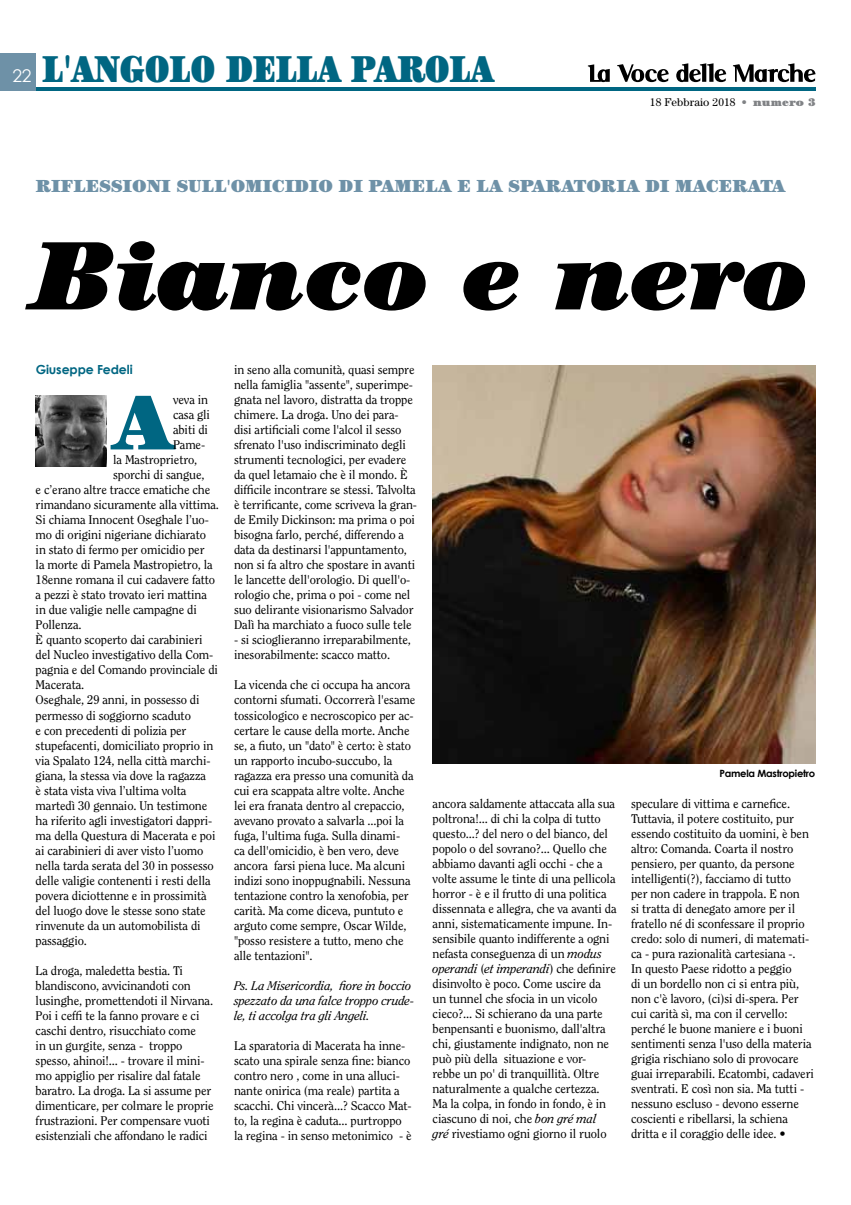
<style>
.page{position:relative;width:851px;height:1205px;background:#fff}
.page>*{position:absolute;margin:0;border:0;box-sizing:border-box;transform-origin:0 0}
.t1{font:italic 900 97.5px "Century";color:#000}
.t2{font:900 77.88px "Century";color:#006682}
.t3{font:ultra-condensed 37.5px "Century";color:#006682}
.t4{font:900 17.5px "Century";letter-spacing:-.005em;color:#6e91a7}
.t5{font:12.5px/15px "Clearface";letter-spacing:-.01em;color:#000}
.t6{font:italic 12.5px/15px "Clearface";letter-spacing:-.01em;color:#000}
.t7{font:700 12.5px "Century Gothic";letter-spacing:-.01em;color:#006682}
.t8{font:11.25px "Century";letter-spacing:.01em;color:#000}
.t9{font:700 10px "Century Gothic";letter-spacing:-.025em;color:#000}
.s1{font-family:"Century Gothic";font-stretch:normal;font-size:17.5px;color:#fff}
.s2{font-weight:300;color:#808285}
.s3{font-weight:900;color:#808285}
.s4{font-style:italic}
</style>
<div class="page">
<hr style="left:35px;top:87px;width:780px;height:4px;background:#006682">
<div style="left:0;top:53px;width:35px;height:38px;background:#6e91a7"></div>
<svg style="left:587px;top:64px;width:22px;height:18px"></svg>
<svg style="left:617px;top:64px;width:51px;height:18px"></svg>
<svg style="left:676px;top:63px;width:50px;height:19px"></svg>
<svg style="left:733px;top:63px;width:82px;height:19px"></svg>
<img style="left:36px;top:395px;width:71px;height:71px">
<img style="left:432px;top:365px;width:383px;height:398px">
<h3 class="t3" style="left:12px;top:47px;width:482px"><span class="s1">22</span> L'ANGOLO DELLA PAROLA</h3>
<p class="t8" style="left:649px;top:95px;width:167px">18 Febbraio 2018 <span class="s2">•</span> <span class="s3">NUMERO 3</span></p>
<h3 class="t4" style="left:36px;top:176px;width:751px">RIFLESSIONI SULL'OMICIDIO DI PAMELA E LA SPARATORIA DI MACERATA</h3>
<h1 class="t1" style="left:36px;top:218px;width:776px">Bianco e nero</h1>
<p class="t7" style="left:36px;top:360px;width:98px">Giuseppe Fedeli</p>
<h2 class="t2" style="left:113px;top:375px;width:62px">A</h2>
<p class="t5" style="left:173px;top:393px;width:36px">veva in</p>
<p class="t5" style="left:173px;top:408px;width:38px">casa gli</p>
<p class="t5" style="left:173px;top:423px;width:36px">abiti di</p>
<p class="t5" style="left:173px;top:438px;width:34px">Pame-</p>
<p class="t5" style="left:113px;top:453px;width:86px">la Mastroprietro,</p>
<p class="t5" style="left:113px;top:468px;width:93px">sporchi di sangue,</p>
<p class="t5" style="left:36px;top:483px;width:176px">e c’erano altre tracce ematiche che</p>
<p class="t5" style="left:36px;top:498px;width:185px">rimandano sicuramente alla vittima.</p>
<p class="t5" style="left:36px;top:513px;width:175px">Si chiama Innocent Oseghale l’uo-</p>
<p class="t5" style="left:36px;top:528px;width:172px">mo di origini nigeriane dichiarato</p>
<p class="t5" style="left:36px;top:543px;width:170px">in stato di fermo per omicidio per</p>
<p class="t5" style="left:36px;top:558px;width:178px">la morte di Pamela Mastropietro, la</p>
<p class="t5" style="left:36px;top:573px;width:181px">18enne romana il cui cadavere fatto</p>
<p class="t5" style="left:36px;top:588px;width:173px">a pezzi è stato trovato ieri mattina</p>
<p class="t5" style="left:36px;top:603px;width:163px">in due valigie nelle campagne di</p>
<p class="t5" style="left:36px;top:618px;width:47px">Pollenza.</p>
<p class="t5" style="left:36px;top:633px;width:168px">È quanto scoperto dai carabinieri</p>
<p class="t5" style="left:36px;top:648px;width:179px">del Nucleo investigativo della Com-</p>
<p class="t5" style="left:36px;top:663px;width:184px">pagnia e del Comando provinciale di</p>
<p class="t5" style="left:36px;top:678px;width:50px">Macerata.</p>
<p class="t5" style="left:36px;top:693px;width:165px">Oseghale, 29 anni, in possesso di</p>
<p class="t5" style="left:36px;top:708px;width:157px">permesso di soggiorno scaduto</p>
<p class="t5" style="left:36px;top:723px;width:152px">e con precedenti di polizia per</p>
<p class="t5" style="left:36px;top:738px;width:179px">stupefacenti, domiciliato proprio in</p>
<p class="t5" style="left:36px;top:753px;width:176px">via Spalato 124, nella città marchi-</p>
<p class="t5" style="left:36px;top:768px;width:172px">giana, la stessa via dove la ragazza</p>
<p class="t5" style="left:36px;top:783px;width:152px">è stata vista viva l’ultima volta</p>
<p class="t5" style="left:36px;top:798px;width:173px">martedì 30 gennaio. Un testimone</p>
<p class="t5" style="left:36px;top:813px;width:178px">ha riferito agli investigatori dappri-</p>
<p class="t5" style="left:36px;top:828px;width:181px">ma della Questura di Macerata e poi</p>
<p class="t5" style="left:36px;top:843px;width:169px">ai carabinieri di aver visto l’uomo</p>
<p class="t5" style="left:36px;top:858px;width:180px">nella tarda serata del 30 in possesso</p>
<p class="t5" style="left:36px;top:873px;width:176px">delle valigie contenenti i resti della</p>
<p class="t5" style="left:36px;top:888px;width:172px">povera diciottenne e in prossimità</p>
<p class="t5" style="left:36px;top:903px;width:172px">del luogo dove le stesse sono state</p>
<p class="t5" style="left:36px;top:918px;width:166px">rinvenute da un automobilista di</p>
<p class="t5" style="left:36px;top:933px;width:53px">passaggio.</p>
<p class="t5" style="left:36px;top:963px;width:179px">La droga, maledetta bestia. Ti blandiscono, avvicinandoti con lusinghe, promettendoti il Nirvana.<br>Poi i ceffi te la fanno provare e ci caschi dentro, risucchiato come<br>in un gurgite, senza - troppo spesso, ahinoi!... - trovare il mini&shy;mo appiglio per risalire dal fatale baratro. La droga. La si assume per dimenticare, per colmare le proprie frustrazioni. Per compensare vuoti esistenziali che affondano le radici</p>
<p class="t5" style="left:234px;top:363px;width:184px">in seno alla comunità, quasi sempre nella famiglia "assente", superimpe&shy;gnata nel lavoro, distratta da troppe chimere. La droga. Uno dei para&shy;disi artificiali come l'alcol il sesso sfrenato l'uso indiscriminato degli strumenti tecnologici, per evadere da quel letamaio che è il mondo. È difficile incontrare se stessi. Talvolta è terrificante, come scriveva la gran&shy;de Emily Dickinson: ma prima o poi bisogna farlo, perché, differendo a data da destinarsi l'appuntamento, non si fa altro che spostare in avanti le lancette dell'orologio. Di quell'o&shy;rologio che, prima o poi - come nel suo delirante visionarismo Salvador Dalì ha marchiato a fuoco sulle tele</p>
<p class="t5" style="left:234px;top:633px;width:178px">- si scioglieranno irreparabilmente, inesorabilmente: scacco matto.</p>
<p class="t5" style="left:234px;top:678px;width:183px">La vicenda che ci occupa ha ancora contorni sfumati. Occorrerà l'esame tossicologico e necroscopico per ac&shy;certare le cause della morte. Anche se, a fiuto, un "dato" è certo: è stato un rapporto incubo-succubo, la ragazza era presso una comunità da cui era scappata altre volte. Anche lei era franata dentro al crepaccio, avevano provato a salvarla ...poi la fuga, l'ultima fuga. Sulla dinami-<br>ca dell'omicidio, è ben vero, deve ancora farsi piena luce. Ma alcuni indizi sono inoppugnabili. Nessuna tentazione contro la xenofobia, per carità. Ma come diceva, puntuto e arguto come sempre, Oscar Wilde, "posso resistere a tutto, meno che alle tentazioni".</p>
<p class="t6" style="left:234px;top:978px;width:182px">Ps. La Misericordia, fiore in boccio spezzato da una falce troppo crude&shy;le, ti accolga tra gli Angeli.</p>
<p class="t5" style="left:234px;top:1038px;width:179px">La sparatoria di Macerata ha inne&shy;scato una spirale senza fine: bianco contro nero , come in una alluci&shy;nante onirica (ma reale) partita a scacchi. Chi vincerà...? Scacco Mat&shy;to, la regina è caduta... purtroppo la regina - in senso metonimico - è</p>
<p class="t5" style="left:432px;top:796px;width:185px">ancora saldamente attaccata alla sua poltrona!... di chi la colpa di tutto questo...? del nero o del bianco, del popolo o del sovrano?... Quello che abbiamo davanti agli occhi - che a volte assume le tinte di una pellicola horror - è e il frutto di una politica dissennata e allegra, che va avanti da anni, sistematicamente impune. In&shy;sensibile quanto indifferente a ogni nefasta conseguenza di un <span class="s4">modus operandi</span> (<span class="s4">et imperandi</span>) che definire disinvolto è poco. Come uscire da un tunnel che sfocia in un vicolo cieco?... Si schierano da una parte benpensanti e buonismo, dall'altra chi, giustamente indignato, non ne può più della situazione e vor&shy;rebbe un po' di tranquillità. Oltre naturalmente a qualche certezza.<br>Ma la colpa, in fondo in fondo, è in ciascuno di noi, che <span class="s4">bon gré mal<br>gré</span> rivestiamo ogni giorno il ruolo</p>
<p class="t9" style="left:719px;top:766px;width:97px">Pamela Mastropietro</p>
<p class="t5" style="left:631px;top:796px;width:184px">speculare di vittima e carnefice.<br>Tuttavia, il potere costituito, pur essendo costituito da uomini, è ben altro: Comanda. Coarta il nostro pensiero, per quanto, da persone intelligenti(?), facciamo di tutto<br>per non cadere in trappola. E non<br>si tratta di denegato amore per il fratello né di sconfessare il proprio credo: solo di numeri, di matemati&shy;ca - pura razionalità cartesiana -.<br>In questo Paese ridotto a peggio<br>di un bordello non ci si entra più, non c'è lavoro, (ci)si di-spera. Per cui carità sì, ma con il cervello: perché le buone maniere e i buoni sentimenti senza l'uso della materia grigia rischiano solo di provocare guai irreparabili. Ecatombi, cadaveri sventrati. E così non sia. Ma tutti - nessuno escluso - devono esserne coscienti e ribellarsi, la schiena dritta e il coraggio delle idee. •</p>
</div>
